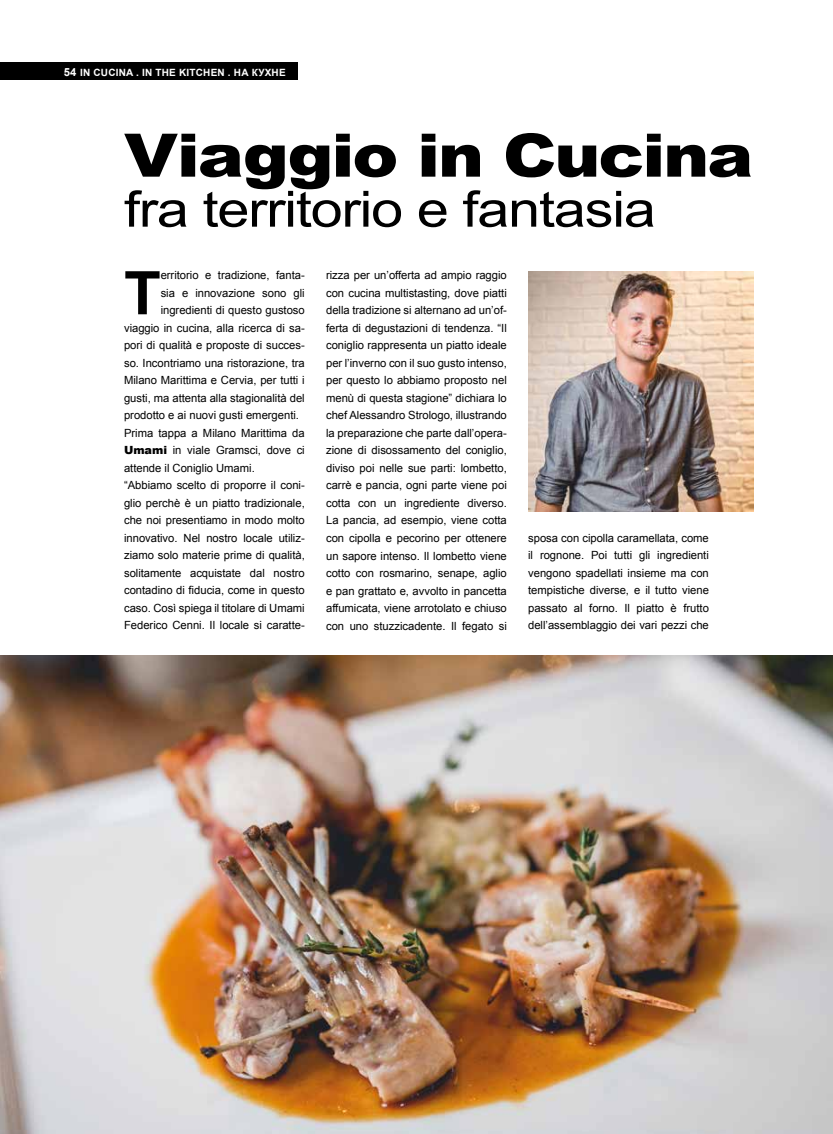
<style>
.page{position:relative;width:833px;height:1134px;background:#fff}
.page>*{position:absolute;margin:0;border:0;box-sizing:border-box;transform-origin:0 0}
.t1{font:700 60.12px "Arial";color:#000}
.t2{font:900 60px "Arial";letter-spacing:-.03em;color:#000;scale:1.15 1}
.t3{font:50px "Arial";letter-spacing:-.02em;color:#000;scale:1.15 1}
.t4{font:11.25px/17.5px "Arial";color:#000;text-align:justify}
.t5{font:700 10px "Arial";letter-spacing:.02em;color:#fff}
.s1{font-size:11.25px}
.s2{font-weight:900}
</style>
<div class="page">
<div style="left:0;top:63px;width:298px;height:17px;background:#000"></div>
<img style="left:0;top:656px;width:833px;height:478px">
<img style="left:528px;top:271px;width:225px;height:241px">
<p class="t5" style="left:64px;top:65px;width:223px"><span class="s1">54</span> IN CUCINA . IN THE KITCHEN . НА КУХНЕ</p>
<h2 class="t2" style="left:124px;top:112px;width:548px">Viaggio in Cucina</h2>
<h3 class="t3" style="left:124px;top:176px;width:464px">fra territorio e fantasia</h3>
<h1 class="t1" style="left:124px;top:253px;width:38px">T</h1>
<p class="t4" style="left:161px;top:267px;width:146px">erritorio e tradizione, fanta-</p>
<p class="t4" style="left:161px;top:284px;width:146px">sia e innovazione sono gli</p>
<p class="t4" style="left:161px;top:302px;width:146px">ingredienti di questo gustoso</p>
<p class="t4" style="left:124px;top:319px;width:182px">viaggio in cucina, alla ricerca di sa-</p>
<p class="t4" style="left:124px;top:337px;width:182px">pori di qualità e proposte di succes-</p>
<p class="t4" style="left:124px;top:354px;width:182px">so. Incontriamo una ristorazione, tra</p>
<p class="t4" style="left:124px;top:372px;width:182px">Milano Marittima e Cervia, per tutti i</p>
<p class="t4" style="left:124px;top:389px;width:182px">gusti, ma attenta alla stagionalità del</p>
<p class="t4" style="left:124px;top:407px;width:176px">prodotto e ai nuovi gusti emergenti.</p>
<p class="t4" style="left:124px;top:424px;width:182px">Prima tappa a Milano Marittima da</p>
<p class="t4" style="left:124px;top:442px;width:182px"><span class="s2">Umami</span> in viale Gramsci, dove ci</p>
<p class="t4" style="left:124px;top:459px;width:132px">attende il Coniglio Umami.</p>
<p class="t4" style="left:124px;top:477px;width:182px">“Abbiamo scelto di proporre il coni-</p>
<p class="t4" style="left:124px;top:494px;width:182px">glio perchè è un piatto tradizionale,</p>
<p class="t4" style="left:124px;top:512px;width:182px">che noi presentiamo in modo molto</p>
<p class="t4" style="left:124px;top:529px;width:182px">innovativo. Nel nostro locale utiliz-</p>
<p class="t4" style="left:124px;top:547px;width:182px">ziamo solo materie prime di qualità,</p>
<p class="t4" style="left:124px;top:564px;width:182px">solitamente acquistate dal nostro</p>
<p class="t4" style="left:124px;top:582px;width:182px">contadino di fiducia, come in questo</p>
<p class="t4" style="left:124px;top:599px;width:182px">caso. Così spiega il titolare di Umami</p>
<p class="t4" style="left:124px;top:617px;width:182px">Federico Cenni. Il locale si caratte-</p>
<p class="t4" style="left:326px;top:267px;width:182px">rizza per un’offerta ad ampio raggio con cucina multistasting, dove piatti della tradizione si alternano ad un’of&shy;ferta di degustazioni di tendenza. “Il coniglio rappresenta un piatto ideale per l’inverno con il suo gusto intenso, per questo lo abbiamo proposto nel menù di questa stagione” dichiara lo chef Alessandro Strologo, illustrando la preparazione che parte dall’opera&shy;zione di disossamento del coniglio, diviso poi nelle sue parti: lombetto, carrè e pancia, ogni parte viene poi cotta con un ingrediente diverso.<br>La pancia, ad esempio, viene cotta con cipolla e pecorino per ottenere un sapore intenso. Il lombetto viene cotto con rosmarino, senape, aglio e pan grattato e, avvolto in pancetta affumicata, viene arrotolato e chiuso con uno stuzzicadente. Il fegato si</p>
<p class="t4" style="left:528px;top:529px;width:182px">sposa con cipolla caramellata, come il rognone. Poi tutti gli ingredienti vengono spadellati insieme ma con tempistiche diverse, e il tutto viene passato al forno. Il piatto è frutto dell’assemblaggio dei vari pezzi che</p>
</div>
